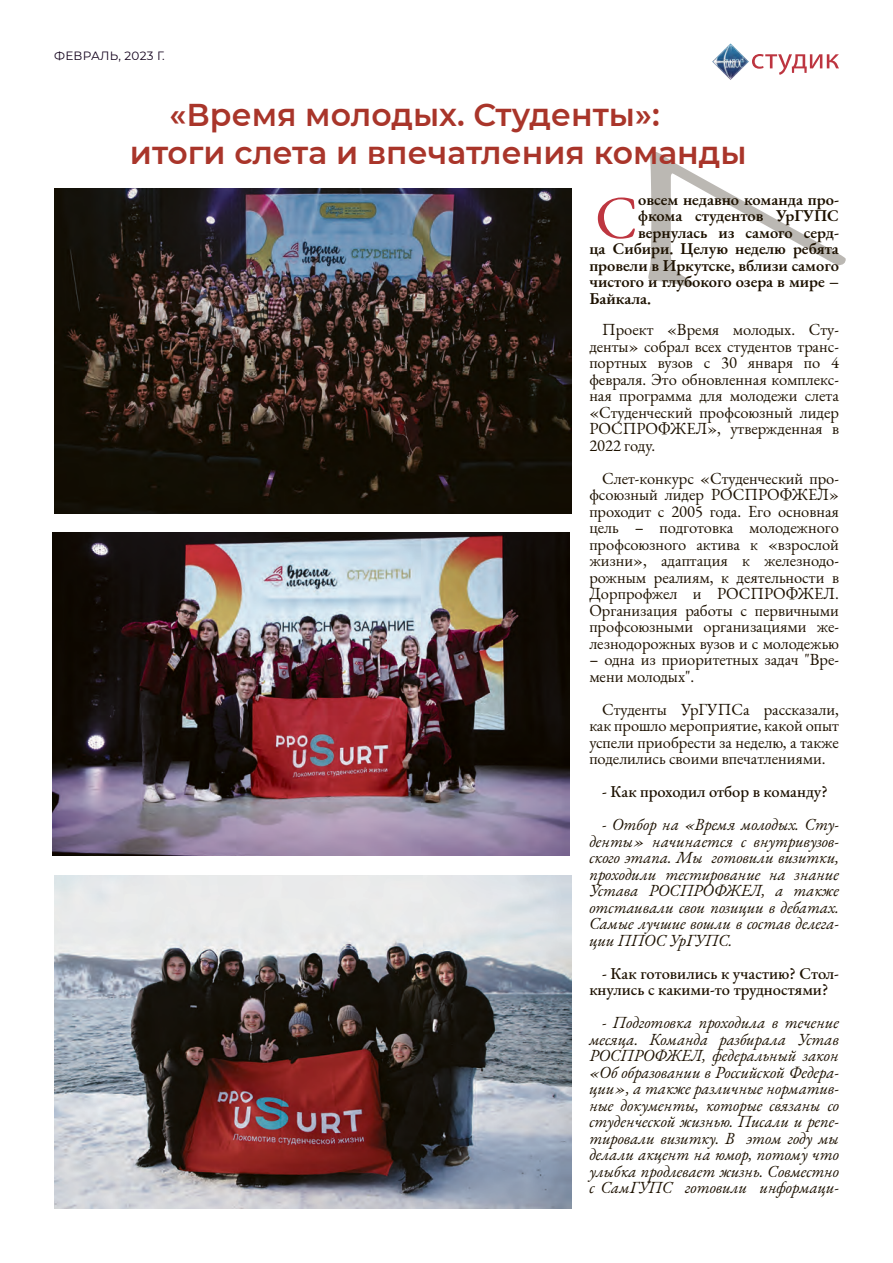
<style>
.page{position:relative;width:893px;height:1263px;background:#fff}
.page>*{position:absolute;margin:0;border:0;box-sizing:border-box;transform-origin:0 0}
.t1{font:300px "EB Garamond";color:#1d1100}
.лид{font:60.75px "EB Garamond";color:#be3640}
.заг{font:600 31.5px/37.8px "Montserrat";color:#a9352a}
.t2{font:16.5px/16.5px "EB Garamond";color:#1d1100;text-align:justify}
.t3{font:italic 16.5px/16.5px "EB Garamond";color:#1d1100;text-align:justify}
.лид-2{font:600 16.5px "EB Garamond";color:#1d1100}
.t4{font:500 16.5px/16.5px "EB Garamond";color:#1d1100}
.t5{font:12px "Montserrat";letter-spacing:.02em;color:#13021c}
</style>
<div class="page">
<svg style="left:752px;top:54px;width:87px;height:21px"></svg>
<img style="left:712px;top:43px;width:37px;height:37px">
<img style="left:54px;top:188px;width:517px;height:325px">
<img style="left:52px;top:533px;width:518px;height:322px">
<img style="left:54px;top:875px;width:517px;height:334px">
<p class="t5" style="left:54px;top:48px;width:112px">ФЕВРАЛЬ, 2023 Г.</p>
<p class="заг" style="left:130px;top:95px;width:618px;text-indent:40px">«Время молодых. Студенты»: итоги слета и впечатления команды</p>
<p class="лид" style="left:595px;top:178px;width:45px">С</p>
<p class="лид-2" style="left:638px;top:188px;width:202px">овсем недавно команда про-</p>
<h1 class="t1" style="left:541px;top:297px;width:147px;rotate:-90deg">7</h1>
<p class="лид-2" style="left:638px;top:204px;width:202px">фкома студентов УрГУПС</p>
<p class="лид-2" style="left:638px;top:221px;width:202px">вернулась из самого серд-</p>
<p class="лид-2" style="left:589px;top:237px;width:251px">ца Сибири. Целую неделю ребята</p>
<p class="лид-2" style="left:589px;top:254px;width:251px">провели в Иркутске, вблизи самого</p>
<p class="лид-2" style="left:589px;top:270px;width:251px">чистого и глубокого озера в мире –</p>
<p class="лид-2" style="left:589px;top:287px;width:63px">Байкала.</p>
<p class="t2" style="left:589px;top:322px;width:251px;text-indent:13px">Проект «Время молодых. Сту&shy;денты» собрал всех студентов транс&shy;портных вузов с 30 января по 4 февраля. Это обновленная комплекс&shy;ная программа для молодежи слета «Студенческий профсоюзный лидер РОСПРОФЖЕЛ», утвержденная в 2022 году.</p>
<p class="t2" style="left:589px;top:470px;width:251px;text-indent:13px">Слет-конкурс «Студенческий про&shy;фсоюзный лидер РОСПРОФЖЕЛ» проходит с 2005 года. Его основная цель – подготовка молодежного профсоюзного актива к «взрослой жизни», адаптация к железнодо&shy;рожным реалиям, к деятельности в Дорпрофжел и РОСПРОФЖЕЛ.<br>Организация работы с первичными профсоюзными организациями же&shy;лезнодорожных вузов и с молодежью</p>
<p class="t2" style="left:589px;top:652px;width:251px">– одна из приоритетных задач "Вре&shy;мени молодых".</p>
<p class="t2" style="left:589px;top:701px;width:251px;text-indent:13px">Студенты УрГУПСа рассказали, как прошло мероприятие, какой опыт успели приобрести за неделю, а также поделились своими впечатлениями.</p>
<p class="t4" style="left:602px;top:783px;width:227px">- Как проходил отбор в команду?</p>
<p class="t3" style="left:589px;top:817px;width:251px;text-indent:13px">- Отбор на «Время молодых. Сту&shy;денты» начинается с внутривузов&shy;ского этапа. Мы готовили визитки, проходили тестирование на знание Устава РОСПРОФЖЕЛ, а также отстаивали свои позиции в дебатах.<br>Самые лучшие вошли в состав делега&shy;ции ППОС УрГУПС.</p>
<p class="t4" style="left:589px;top:965px;width:251px;text-indent:13px">- Как готовились к участию? Стол&shy;кнулись с какими-то трудностями?</p>
<p class="t3" style="left:589px;top:1015px;width:251px;text-indent:13px">- Подготовка проходила в течение месяца. Команда разбирала Устав РОСПРОФЖЕЛ, федеральный закон «Об образовании в Российской Федера&shy;ции», а также различные норматив&shy;ные документы, которые связаны со студенческой жизнью. Писали и репе&shy;тировали визитку. В этом году мы делали акцент на юмор, потому что улыбка продлевает жизнь. Совместно с СамГУПС готовили информаци-</p>
</div>
